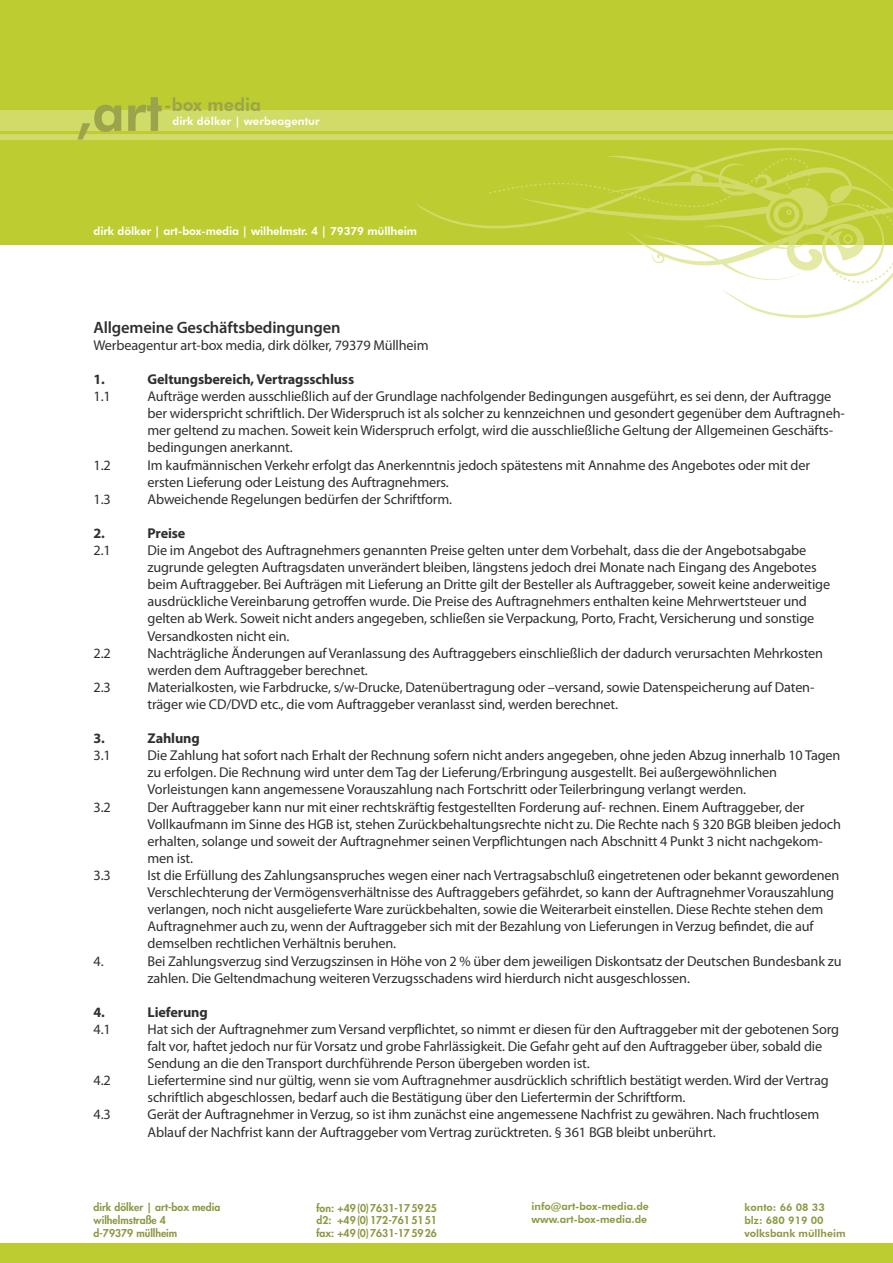
<style>
.page{position:relative;width:893px;height:1263px;background:#fff}
.page>*{position:absolute;margin:0;border:0;box-sizing:border-box;transform-origin:0 0}
.t1{font:800 52.95px "Futura BT";color:#9ba44a}
.t2{font:800 17.85px "Futura BT";color:#9ba44a}
.t3{font:600 16.5px "Myriad Pro";letter-spacing:-.01em;color:#312f30}
.t4{font:14.25px/17.1px "Myriad Pro";letter-spacing:-.01em;color:#312f30}
.t5{font:700 14.25px "Myriad Pro";letter-spacing:-.01em;color:#312f30}
.t6{font:800 11.25px "Futura BT";letter-spacing:-.01em;color:#fff}
.t7{font:800 10.95px "Futura BT";letter-spacing:.01em;color:#fff}
.t8{font:800 10.5px/12.6px "Futura";color:#8e9843}
.t9{font:800 10.5px/12.6px "Futura BT";color:#8e9843}
</style>
<div class="page">
<div style="left:0;top:0;width:893px;height:244px;background:#bdcd31"></div>
<svg style="left:643px;top:244px;width:250px;height:74px"></svg>
<svg style="left:415px;top:148px;width:478px;height:96px"></svg>
<div style="left:0;top:111px;width:893px;height:20px;background:#d1db68"></div>
<div style="left:0;top:134px;width:893px;height:5px;background:#d1db68"></div>
<div style="left:0;top:1244px;width:893px;height:19px;background:#bdcd31"></div>
<h1 class="t1" style="left:76px;top:80px;width:88px">,art</h1>
<p class="t2" style="left:164px;top:93px;width:98px">-box media</p>
<p class="t7" style="left:172px;top:115px;width:149px">dirk dölker | werbeagentur</p>
<p class="t6" style="left:94px;top:224px;width:325px">dirk dölker | art-box-media | wilhelmstr. 4 | 79379 müllheim</p>
<p class="t3" style="left:94px;top:318px;width:248px">Allgemeine Geschäftsbedingungen</p>
<p class="t4" style="left:94px;top:337px;width:337px">Werbeagentur art-box media, dirk dölker, 79379 Müllheim</p>
<p class="t5" style="left:94px;top:371px;width:13px">1.</p>
<p class="t5" style="left:148px;top:371px;width:208px">Geltungsbereich, Vertragsschluss</p>
<p class="t4" style="left:94px;top:388px;width:19px">1.1</p>
<p class="t4" style="left:148px;top:388px;width:699px">Aufträge werden ausschließlich auf der Grundlage nachfolgender Bedingungen ausgeführt, es sei denn, der Auftragge ber widerspricht schriftlich. Der Widerspruch ist als solcher zu kennzeichnen und gesondert gegenüber dem Auftragneh&shy;mer geltend zu machen. Soweit kein Widerspruch erfolgt, wird die ausschließliche Geltung der Allgemeinen Geschäfts&shy;bedingungen anerkannt.</p>
<p class="t4" style="left:94px;top:456px;width:19px">1.2</p>
<p class="t4" style="left:148px;top:456px;width:664px">Im kaufmännischen Verkehr erfolgt das Anerkenntnis jedoch spätestens mit Annahme des Angebotes oder mit der ersten Lieferung oder Leistung des Auftragnehmers.</p>
<p class="t4" style="left:94px;top:491px;width:19px">1.3</p>
<p class="t4" style="left:148px;top:491px;width:306px">Abweichende Regelungen bedürfen der Schriftform.</p>
<p class="t5" style="left:94px;top:525px;width:13px">2.</p>
<p class="t5" style="left:148px;top:525px;width:39px">Preise</p>
<p class="t4" style="left:94px;top:542px;width:19px">2.1</p>
<p class="t4" style="left:148px;top:542px;width:684px">Die im Angebot des Auftragnehmers genannten Preise gelten unter dem Vorbehalt, dass die der Angebotsabgabe zugrunde gelegten Auftragsdaten unverändert bleiben, längstens jedoch drei Monate nach Eingang des Angebotes beim Auftraggeber. Bei Aufträgen mit Lieferung an Dritte gilt der Besteller als Auftraggeber, soweit keine anderweitige ausdrückliche Vereinbarung getroffen wurde. Die Preise des Auftragnehmers enthalten keine Mehrwertsteuer und gelten ab Werk. Soweit nicht anders angegeben, schließen sie Verpackung, Porto, Fracht, Versicherung und sonstige Versandkosten nicht ein.</p>
<p class="t4" style="left:94px;top:645px;width:19px">2.2</p>
<p class="t4" style="left:148px;top:645px;width:677px">Nachträgliche Änderungen auf Veranlassung des Auftraggebers einschließlich der dadurch verursachten Mehrkosten werden dem Auftraggeber berechnet.</p>
<p class="t4" style="left:94px;top:679px;width:19px">2.3</p>
<p class="t4" style="left:148px;top:679px;width:668px">Materialkosten, wie Farbdrucke, s/w-Drucke, Datenübertragung oder –versand, sowie Datenspeicherung auf Daten&shy;träger wie CD/DVD etc., die vom Auftraggeber veranlasst sind, werden berechnet.</p>
<p class="t5" style="left:94px;top:730px;width:13px">3.</p>
<p class="t5" style="left:148px;top:730px;width:54px">Zahlung</p>
<p class="t4" style="left:94px;top:747px;width:19px">3.1</p>
<p class="t4" style="left:148px;top:747px;width:694px">Die Zahlung hat sofort nach Erhalt der Rechnung sofern nicht anders angegeben, ohne jeden Abzug innerhalb 10 Tagen zu erfolgen. Die Rechnung wird unter dem Tag der Lieferung/Erbringung ausgestellt. Bei außergewöhnlichen<br>Vorleistungen kann angemessene Vorauszahlung nach Fortschritt oder Teilerbringung verlangt werden.</p>
<p class="t4" style="left:94px;top:798px;width:19px">3.2</p>
<p class="t4" style="left:148px;top:798px;width:695px">Der Auftraggeber kann nur mit einer rechtskräftig festgestellten Forderung auf- rechnen. Einem Auftraggeber, der Vollkaufmann im Sinne des HGB ist, stehen Zurückbehaltungsrechte nicht zu. Die Rechte nach § 320 BGB bleiben jedoch erhalten, solange und soweit der Auftragnehmer seinen Verpflichtungen nach Abschnitt 4 Punkt 3 nicht nachgekom&shy;men ist.</p>
<p class="t4" style="left:94px;top:867px;width:19px">3.3</p>
<p class="t4" style="left:148px;top:867px;width:693px">Ist die Erfüllung des Zahlungsanspruches wegen einer nach Vertragsabschluß eingetretenen oder bekannt gewordenen Verschlechterung der Vermögensverhältnisse des Auftraggebers gefährdet, so kann der Auftragnehmer Vorauszahlung verlangen, noch nicht ausgelieferte Ware zurückbehalten, sowie die Weiterarbeit einstellen. Diese Rechte stehen dem Auftragnehmer auch zu, wenn der Auftraggeber sich mit der Bezahlung von Lieferungen in Verzug befindet, die auf demselben rechtlichen Verhältnis beruhen.</p>
<p class="t4" style="left:94px;top:952px;width:12px">4.</p>
<p class="t4" style="left:148px;top:952px;width:695px">Bei Zahlungsverzug sind Verzugszinsen in Höhe von 2 % über dem jeweiligen Diskontsatz der Deutschen Bundesbank zu zahlen. Die Geltendmachung weiteren Verzugsschadens wird hierdurch nicht ausgeschlossen.</p>
<p class="t5" style="left:94px;top:1004px;width:13px">4.</p>
<p class="t5" style="left:148px;top:1004px;width:62px">Lieferung</p>
<p class="t4" style="left:94px;top:1021px;width:19px">4.1</p>
<p class="t4" style="left:148px;top:1021px;width:693px">Hat sich der Auftragnehmer zum Versand verpflichtet, so nimmt er diesen für den Auftraggeber mit der gebotenen Sorg falt vor, haftet jedoch nur für Vorsatz und grobe Fahrlässigkeit. Die Gefahr geht auf den Auftraggeber über, sobald die<br>Sendung an die den Transport durchführende Person übergeben worden ist.</p>
<p class="t4" style="left:94px;top:1072px;width:19px">4.2</p>
<p class="t4" style="left:148px;top:1072px;width:683px">Liefertermine sind nur gültig, wenn sie vom Auftragnehmer ausdrücklich schriftlich bestätigt werden. Wird der Vertrag schriftlich abgeschlossen, bedarf auch die Bestätigung über den Liefertermin der Schriftform.</p>
<p class="t4" style="left:94px;top:1106px;width:19px">4.3</p>
<p class="t4" style="left:148px;top:1106px;width:673px">Gerät der Auftragnehmer in Verzug, so ist ihm zunächst eine angemessene Nachfrist zu gewähren. Nach fruchtlosem<br>Ablauf der Nachfrist kann der Auftraggeber vom Vertrag zurücktreten. § 361 BGB bleibt unberührt.</p>
<p class="t8" style="left:94px;top:1201px;width:128px">dirk dölker | art-box media wilhelmstraße 4<br>d-79379 müllheim</p>
<p class="t8" style="left:316px;top:1201px;width:122px;text-align:justify">fon: +49 (0) 7631-17 59 25 d2: +49 (0) 172-761 51 51 fax: +49 (0) 7631-17 59 26</p>
<p class="t9" style="left:531px;top:1200px;width:119px">info@art-box-media.de www.art-box-media.de</p>
<p class="t9" style="left:744px;top:1201px;width:103px">konto: 66 08 33<br>blz: 680 919 00 volksbank müllheim</p>
</div>
